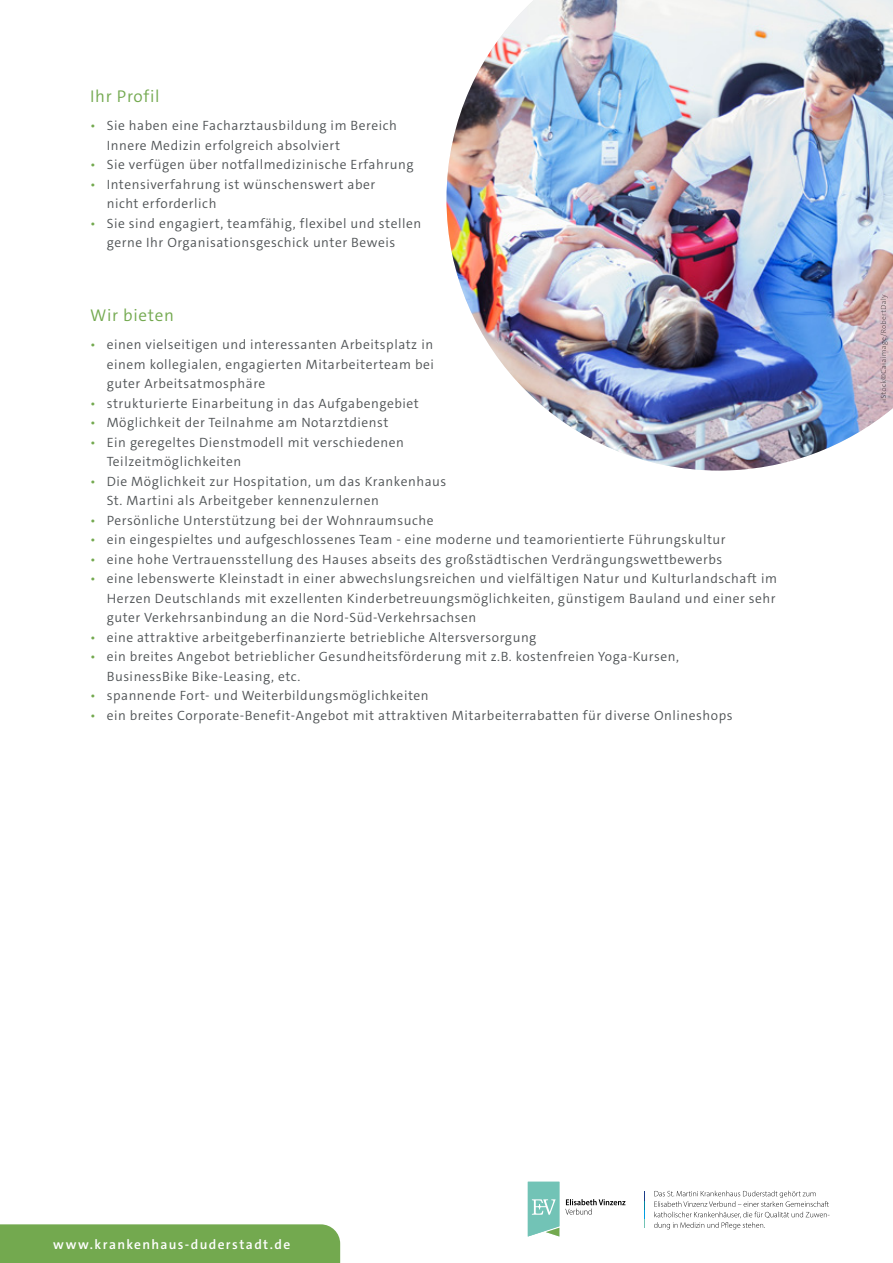
<style>
.page{position:relative;width:893px;height:1263px;background:#fff}
.page>*{position:absolute;margin:0;border:0;box-sizing:border-box;transform-origin:0 0}
.t1{font:300 17.1px "The Sans";letter-spacing:.04em;color:#73a94f}
.t2{font:300 13.5px/19.5px "The Sans";letter-spacing:.04em;color:#4f5355}
.t3{font:600 13.5px "The Sans";letter-spacing:.1em;color:#fff}
.s1{color:#73a94f}
</style>
<div class="page">
<img style="left:446px;top:0;width:447px;height:471px">
<svg style="left:880px;top:294px;width:8px;height:106px"></svg>
<div style="left:0;top:1224px;width:340px;height:39px;background:#73a94f"></div>
<svg style="left:644px;top:1191px;width:1px;height:37px"></svg>
<svg style="left:654px;top:1191px;width:175px;height:38px"></svg>
<svg style="left:528px;top:1182px;width:31px;height:54px;background:#83c9bb"></svg>
<svg style="left:565px;top:1199px;width:60px;height:16px"></svg>
<p class="t1" style="left:90px;top:85px;width:71px">Ihr Profil</p>
<p class="t2" style="left:107px;top:116px;width:292px;text-indent:-16px"><span class="s1">•</span> Sie haben eine Facharztausbildung im Bereich<br>Innere Medizin erfolgreich absolviert</p>
<p class="t2" style="left:90px;top:155px;width:325px"><span class="s1">•</span> Sie verfügen über notfallmedizinische Erfahrung</p>
<p class="t2" style="left:107px;top:175px;width:270px;text-indent:-16px"><span class="s1">•</span> Intensiverfahrung ist wünschenswert aber nicht erforderlich</p>
<p class="t2" style="left:107px;top:214px;width:316px;text-indent:-16px"><span class="s1">•</span> Sie sind engagiert, teamfähig, flexibel und stellen gerne Ihr Organisationsgeschick unter Beweis</p>
<p class="t1" style="left:90px;top:304px;width:85px">Wir bieten</p>
<p class="t2" style="left:107px;top:335px;width:329px;text-align:justify;text-indent:-16px"><span class="s1">•</span> einen vielseitigen und interessanten Arbeitsplatz in einem kollegialen, engagierten Mitarbeiterteam bei guter Arbeitsatmosphäre</p>
<p class="t2" style="left:90px;top:393px;width:330px"><span class="s1">•</span> strukturierte Einarbeitung in das Aufgabengebiet</p>
<p class="t2" style="left:90px;top:413px;width:300px"><span class="s1">•</span> Möglichkeit der Teilnahme am Notarztdienst</p>
<p class="t2" style="left:107px;top:432px;width:299px;text-indent:-16px"><span class="s1">•</span> Ein geregeltes Dienstmodell mit verschiedenen<br>Teilzeitmöglichkeiten</p>
<p class="t2" style="left:107px;top:471px;width:341px;text-indent:-16px"><span class="s1">•</span> Die Möglichkeit zur Hospitation, um das Krankenhaus<br>St. Martini als Arbeitgeber kennenzulernen</p>
<p class="t2" style="left:90px;top:510px;width:345px"><span class="s1">•</span> Persönliche Unterstützung bei der Wohnraumsuche</p>
<p class="t2" style="left:90px;top:530px;width:637px"><span class="s1">•</span> ein eingespieltes und aufgeschlossenes Team - eine moderne und teamorientierte Führungskultur</p>
<p class="t2" style="left:90px;top:549px;width:634px"><span class="s1">•</span> eine hohe Vertrauensstellung des Hauses abseits des großstädtischen Verdrängungswettbewerbs</p>
<p class="t2" style="left:107px;top:569px;width:672px;text-align:justify;text-indent:-16px"><span class="s1">•</span> eine lebenswerte Kleinstadt in einer abwechslungsreichen und vielfältigen Natur und Kulturlandschaft im Herzen Deutschlands mit exzellenten Kinderbetreuungsmöglichkeiten, günstigem Bauland und einer sehr guter Verkehrsanbindung an die Nord-Süd-Verkehrsachsen</p>
<p class="t2" style="left:90px;top:627px;width:448px"><span class="s1">•</span> eine attraktive arbeitgeberfinanzierte betriebliche Altersversorgung</p>
<p class="t2" style="left:107px;top:647px;width:574px;text-indent:-16px"><span class="s1">•</span> ein breites Angebot betrieblicher Gesundheitsförderung mit z.B. kostenfreien Yoga-Kursen,<br>BusinessBike Bike-Leasing, etc.</p>
<p class="t2" style="left:90px;top:686px;width:340px"><span class="s1">•</span> spannende Fort- und Weiterbildungsmöglichkeiten</p>
<p class="t2" style="left:90px;top:705px;width:644px"><span class="s1">•</span> ein breites Corporate-Benefit-Angebot mit attraktiven Mitarbeiterrabatten für diverse Onlineshops</p>
<p class="t3" style="left:53px;top:1235px;width:239px">www.krankenhaus-duderstadt.de</p>
</div>
